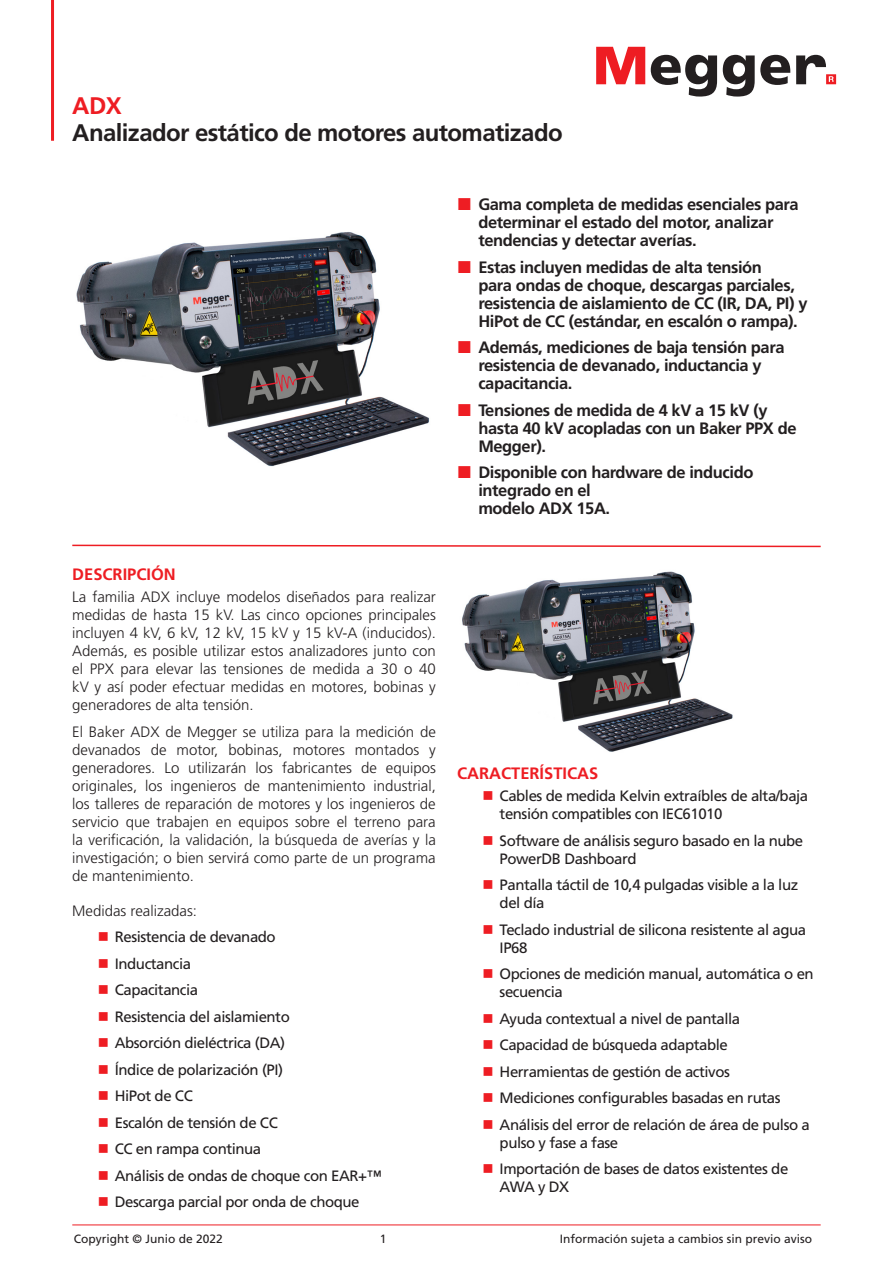
<style>
.page{position:relative;width:893px;height:1263px;background:#fff}
.page>*{position:absolute;margin:0;border:0;box-sizing:border-box;transform-origin:0 0}
.Product_Description{font:700 24px "Frutiger LT Pro";letter-spacing:-.025em;color:#231f20}
.Product_Name{font:700 24px "Frutiger LT Pro";color:#ee1d23}
.t1{font:700 16.5px/18px "Frutiger LT Pro";letter-spacing:-.025em;color:#231f20}
.Body_Header{font:700 16.5px "Frutiger LT Pro";color:#ee1d23}
.t2{font:15px/18px "Frutiger LT Pro";letter-spacing:-.03em;color:#231f20}
.Body{font:300 15px/18px "Frutiger LT Pro";color:#231f20;text-align:justify}
.t3{font:12px "Frutiger LT Pro";color:#231f20}
</style>
<div class="page">
<hr style="left:72px;top:1225px;width:749px;height:1px;background:#ee1d23">
<hr style="left:51px;top:0;width:3px;height:141px;background:#ee1d23">
<svg style="left:596px;top:47px;width:49px;height:37px"></svg>
<svg style="left:651px;top:55px;width:66px;height:42px"></svg>
<svg style="left:723px;top:55px;width:67px;height:42px"></svg>
<svg style="left:796px;top:55px;width:40px;height:29px"></svg>
<svg style="left:72px;top:544px;width:749px;height:4px"></svg>
<img style="left:462px;top:571px;width:271px;height:181px">
<img style="left:76px;top:232px;width:353px;height:235px">
<p class="Product_Name" style="left:72px;top:91px;width:51px">ADX</p>
<p class="Product_Description" style="left:72px;top:118px;width:492px">Analizador estático de motores automatizado</p>
<p class="Body_Header" style="left:72px;top:564px;width:105px">DESCRIPCIÓN</p>
<p class="Body" style="left:72px;top:588px;width:365px">La familia ADX incluye modelos diseñados para realizar medidas de hasta 15 kV. Las cinco opciones principales incluyen 4 kV, 6 kV, 12 kV, 15 kV y 15 kV-A (inducidos).<br>Además, es posible utilizar estos analizadores junto con el PPX para elevar las tensiones de medida a 30 o 40 kV y así poder efectuar medidas en motores, bobinas y generadores de alta tensión.</p>
<p class="Body" style="left:72px;top:723px;width:365px">El Baker ADX de Megger se utiliza para la medición de devanados de motor, bobinas, motores montados y generadores. Lo utilizarán los fabricantes de equipos originales, los ingenieros de mantenimiento industrial, los talleres de reparación de motores y los ingenieros de servicio que trabajen en equipos sobre el terreno para la verificación, la validación, la búsqueda de averías y la investigación; o bien servirá como parte de un programa de mantenimiento.</p>
<p class="Body" style="left:72px;top:902px;width:126px">Medidas realizadas:</p>
<p class="t2" style="left:115px;top:928px;width:162px">Resistencia de devanado</p>
<p class="t2" style="left:115px;top:955px;width:78px">Inductancia</p>
<p class="t2" style="left:115px;top:981px;width:85px">Capacitancia</p>
<p class="t2" style="left:115px;top:1008px;width:177px">Resistencia del aislamiento</p>
<p class="t2" style="left:115px;top:1034px;width:172px">Absorción dieléctrica (DA)</p>
<p class="t2" style="left:115px;top:1061px;width:170px">Índice de polarización (PI)</p>
<p class="t2" style="left:115px;top:1087px;width:80px">HiPot de CC</p>
<p class="t2" style="left:115px;top:1114px;width:165px">Escalón de tensión de CC</p>
<p class="t2" style="left:115px;top:1140px;width:148px">CC en rampa continua</p>
<p class="t2" style="left:115px;top:1167px;width:268px">Análisis de ondas de choque con EAR+™</p>
<p class="t2" style="left:115px;top:1193px;width:246px">Descarga parcial por onda de choque</p>
<p class="t1" style="left:478px;top:195px;width:322px">Gama completa de medidas esenciales para determinar el estado del motor, analizar tendencias y detectar averías.</p>
<p class="t1" style="left:478px;top:258px;width:331px">Estas incluyen medidas de alta tensión<br>para ondas de choque, descargas parciales, resistencia de aislamiento de CC (IR, DA, PI) y HiPot de CC (estándar, en escalón o rampa).</p>
<p class="t1" style="left:478px;top:338px;width:308px">Además, mediciones de baja tensión para resistencia de devanado, inductancia y capacitancia.</p>
<p class="t1" style="left:478px;top:401px;width:320px">Tensiones de medida de 4 kV a 15 kV (y hasta 40 kV acopladas con un Baker PPX de<br>Megger).</p>
<p class="t1" style="left:478px;top:463px;width:277px">Disponible con hardware de inducido integrado en el<br>modelo ADX 15A.</p>
<p class="Body_Header" style="left:457px;top:763px;width:143px">CARACTERÍSTICAS</p>
<p class="t2" style="left:500px;top:787px;width:310px">Cables de medida Kelvin extraíbles de alta/baja tensión compatibles con IEC61010</p>
<p class="t2" style="left:500px;top:832px;width:305px">Software de análisis seguro basado en la nube<br>PowerDB Dashboard</p>
<p class="t2" style="left:500px;top:876px;width:300px">Pantalla táctil de 10,4 pulgadas visible a la luz del día</p>
<p class="t2" style="left:500px;top:921px;width:308px">Teclado industrial de silicona resistente al agua<br>IP68</p>
<p class="t2" style="left:500px;top:965px;width:316px">Opciones de medición manual, automática o en secuencia</p>
<p class="t2" style="left:500px;top:1010px;width:242px">Ayuda contextual a nivel de pantalla</p>
<p class="t2" style="left:500px;top:1036px;width:230px">Capacidad de búsqueda adaptable</p>
<p class="t2" style="left:500px;top:1063px;width:232px">Herramientas de gestión de activos</p>
<p class="t2" style="left:500px;top:1089px;width:282px">Mediciones configurables basadas en rutas</p>
<p class="t2" style="left:500px;top:1116px;width:312px">Análisis del error de relación de área de pulso a pulso y fase a fase</p>
<p class="t2" style="left:500px;top:1160px;width:290px">Importación de bases de datos existentes de<br>AWA y DX</p>
<p class="t3" style="left:74px;top:1231px;width:150px">Copyright © Junio de 2022</p>
<p class="t3" style="left:380px;top:1231px;width:8px">1</p>
<p class="t3" style="left:560px;top:1231px;width:254px">Información sujeta a cambios sin previo aviso</p>
</div>
